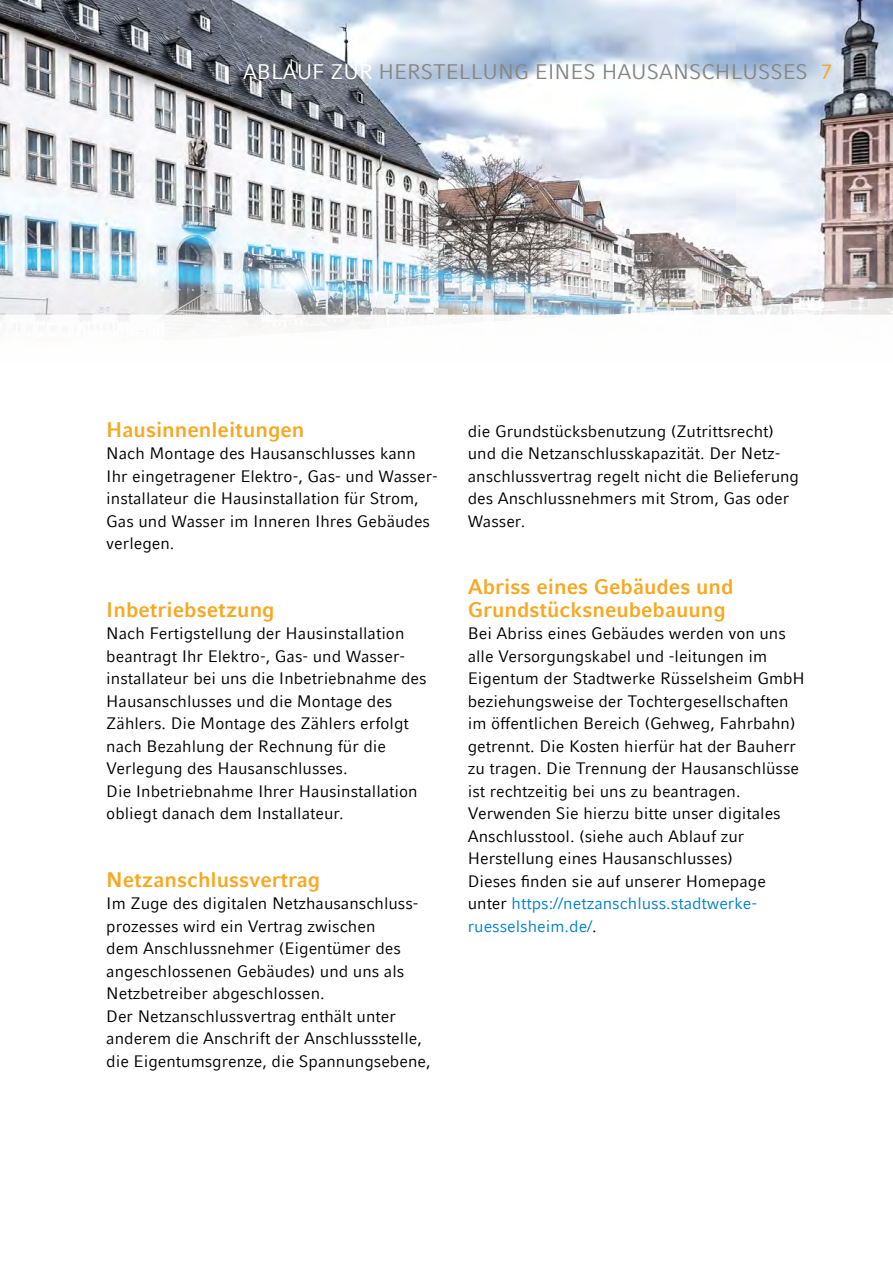
<style>
.page{position:relative;width:893px;height:1263px;background:#fff}
.page>*{position:absolute;margin:0;border:0;box-sizing:border-box;transform-origin:0 0}
.t1{font:700 21px/22.5px "Compatil Fact LT Pro";color:#f7a823}
.t2{font:21px "Compatil Fact LT Pro";color:#878787}
.t3{font:16.5px/22.5px "Compatil Fact LT Pro";color:#000}
.s1{color:#fff}
.s2{color:#f7a823}
.s3{color:#0081c9}
</style>
<div class="page">
<img style="left:0;top:0;width:893px;height:298px">
<svg style="left:0;top:298px;width:893px;height:32px"></svg>
<p class="t2" style="left:243px;top:60px;width:591px"><span class="s1">ABLAUF ZUR</span> HERSTELLUNG EINES HAUSANSCHLUSSES <span class="s2">7</span></p>
<p class="t1" style="left:106px;top:418px;width:200px">Hausinnenleitungen</p>
<p class="t3" style="left:106px;top:442px;width:333px">Nach Montage des Hausanschlusses kann Ihr eingetragener Elektro-, Gas- und Wasser&shy;installateur die Hausinstallation für Strom, Gas und Wasser im Inneren Ihres Gebäudes verlegen.</p>
<p class="t1" style="left:106px;top:598px;width:170px">Inbetriebsetzung</p>
<p class="t3" style="left:106px;top:622px;width:322px">Nach Fertigstellung der Hausinstallation beantragt Ihr Elektro-, Gas- und Wasser&shy;installateur bei uns die Inbetriebnahme des Hausanschlusses und die Montage des Zählers. Die Montage des Zählers erfolgt nach Bezahlung der Rechnung für die Verlegung des Hausanschlusses.<br>Die Inbetriebnahme Ihrer Hausinstallation obliegt danach dem Installateur.</p>
<p class="t1" style="left:106px;top:868px;width:216px">Netzanschlussvertrag</p>
<p class="t3" style="left:106px;top:892px;width:326px">Im Zuge des digitalen Netzhausanschluss&shy;prozesses wird ein Vertrag zwischen<br>dem Anschlussnehmer (Eigentümer des angeschlossenen Gebäudes) und uns als Netzbetreiber abgeschlossen.<br>Der Netzanschlussvertrag enthält unter anderem die Anschrift der Anschlussstelle, die Eigentumsgrenze, die Spannungsebene,</p>
<p class="t3" style="left:468px;top:420px;width:333px">die Grundstücksbenutzung (Zutrittsrecht) und die Netzanschlusskapazität. Der Netz&shy;anschlussvertrag regelt nicht die Belieferung des Anschlussnehmers mit Strom, Gas oder Wasser.</p>
<p class="t1" style="left:468px;top:576px;width:267px">Abriss eines Gebäudes und<br>Grundstücksneubebauung</p>
<p class="t3" style="left:468px;top:622px;width:339px">Bei Abriss eines Gebäudes werden von uns alle Versorgungskabel und -leitungen im Eigentum der Stadtwerke Rüsselsheim GmbH beziehungsweise der Tochtergesellschaften im öffentlichen Bereich (Gehweg, Fahrbahn) getrennt. Die Kosten hierfür hat der Bauherr zu tragen. Die Trennung der Hausanschlüsse ist rechtzeitig bei uns zu beantragen.<br>Verwenden Sie hierzu bitte unser digitales Anschlusstool. (siehe auch Ablauf zur Herstellung eines Hausanschlusses)<br>Dieses finden sie auf unserer Homepage unter <span class="s3">https://netzanschluss.stadtwerke&shy;ruesselsheim.de/</span>.</p>
</div>
